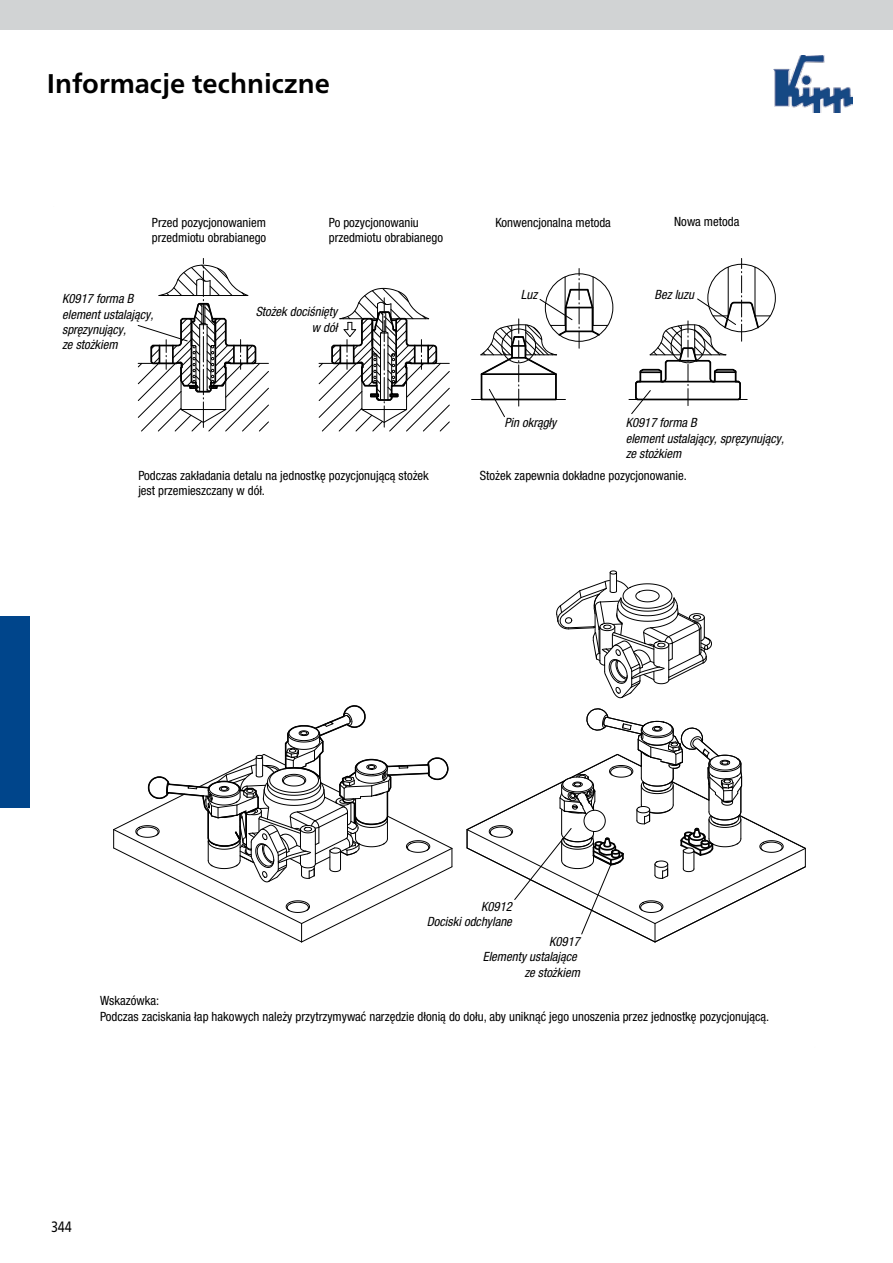
<style>
.page{position:relative;width:893px;height:1263px;background:#fff}
.page>*{position:absolute;margin:0;border:0;box-sizing:border-box;transform-origin:0 0}
.t1{font:700 27px "Frutiger Neue LTW1 G";color:#000}
.t2{font:15px "Frutiger Neue LTW1 G";color:#000;scale:.81 1}
.t3{font:condensed 12.75px/15.3px "Helvetica Neue LTW1 G";color:#000}
.t4{font:italic condensed 12.75px/15.3px "Helvetica Neue LTW1 G";color:#000;text-align:right}
</style>
<div class="page">
<div style="left:0;top:0;width:893px;height:30px;background:#d1d3d4"></div>
<img style="left:773px;top:55px;width:79px;height:58px">
<div style="left:0;top:617px;width:30px;height:191px;background:#00458b"></div>
<svg style="left:318px;top:287px;width:132px;height:145px"></svg>
<hr style="left:472px;top:399px;width:93px;height:1px;background:#000">
<hr style="left:629px;top:399px;width:118px;height:1px;background:#000">
<svg style="left:480px;top:268px;width:128px;height:150px"></svg>
<svg style="left:631px;top:258px;width:139px;height:156px"></svg>
<svg style="left:113px;top:705px;width:340px;height:238px"></svg>
<svg style="left:466px;top:708px;width:340px;height:235px"></svg>
<svg style="left:556px;top:570px;width:156px;height:129px"></svg>
<svg style="left:137px;top:258px;width:132px;height:174px"></svg>
<h1 class="t1" style="left:47px;top:67px;width:285px">Informacje techniczne</h1>
<p class="t3" style="left:152px;top:215px;width:116px">Przed pozycjonowaniem przedmiotu obrabianego</p>
<p class="t3" style="left:329px;top:215px;width:116px">Po pozycjonowaniu przedmiotu obrabianego</p>
<p class="t3" style="left:495px;top:215px;width:117px">Konwencjonalna metoda</p>
<p class="t3" style="left:674px;top:214px;width:67px">Nowa metoda</p>
<p class="t4" style="left:62px;top:291px;width:93px;text-align:left">K0917 forma B element ustalający, spręzynujący,<br>ze stożkiem</p>
<p class="t4" style="left:256px;top:304px;width:83px">Stożek dociśnięty w dół</p>
<p class="t4" style="left:521px;top:287px;width:18px">Luz</p>
<p class="t4" style="left:654px;top:287px;width:41px">Bez luzu</p>
<p class="t4" style="left:504px;top:415px;width:53px">Pin okrągły</p>
<p class="t4" style="left:626px;top:415px;width:160px;text-align:left">K0917 forma B<br>element ustalający, spręzynujący, ze stożkiem</p>
<p class="t3" style="left:138px;top:468px;width:292px">Podczas zakładania detalu na jednostkę pozycjonującą stożek jest przemieszczany w dół.</p>
<p class="t3" style="left:480px;top:468px;width:208px">Stożek zapewnia dokładne pozycjonowanie.</p>
<p class="t4" style="left:427px;top:899px;width:88px">K0912<br>Dociski odchylane</p>
<p class="t4" style="left:483px;top:934px;width:99px">K0917<br>Elementy ustalające ze stożkiem</p>
<p class="t3" style="left:100px;top:993px;width:671px">Wskazówka:<br>Podczas zaciskania łap hakowych należy przytrzymywać narzędzie dłonią do dołu, aby uniknąć jego unoszenia przez jednostkę pozycjonującą.</p>
<p class="t2" style="left:51px;top:1218px;width:27px">344</p>
</div>
